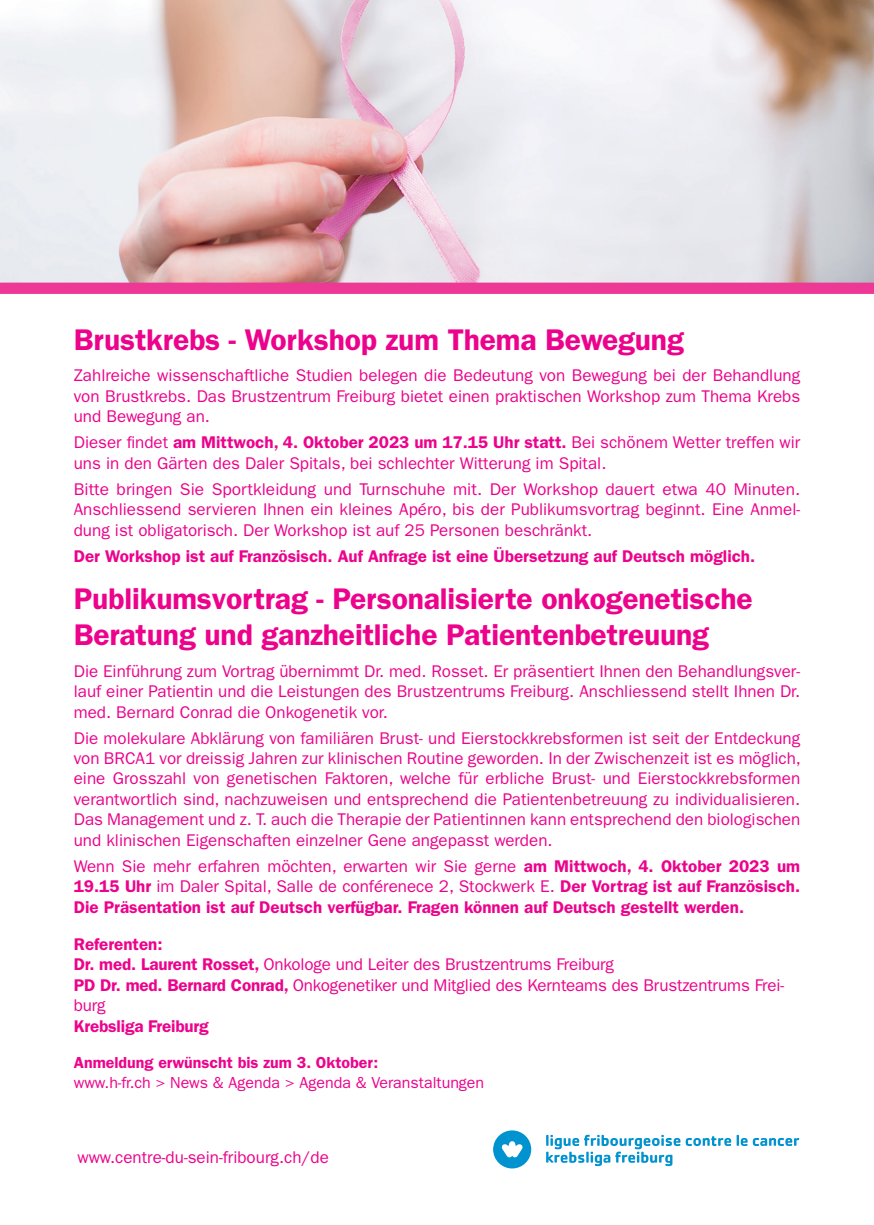
<style>
.page{position:relative;width:874px;height:1225px;background:#fff}
.page>*{position:absolute;margin:0;border:0;box-sizing:border-box;transform-origin:0 0}
._1_rubrik_1-zeilig_blau{font:600 30px "ITC Franklin Gothic Std";letter-spacing:-.005em;color:#ed028c}
._1_lauftext_grau{font:17px/20.4px "ITC Franklin Gothic Std";color:#ed028c;text-align:justify}
._1_lauftext_grau-2{font:600 17px/20.4px "ITC Franklin Gothic Std";color:#ed028c;text-align:justify}
._1_rubrik_1-zeilig_blau-2{font:16px/20.4px "ITC Franklin Gothic Std";color:#ed028c}
.s1{font-weight:600}
.s2{font-weight:400}
</style>
<div class="page">
<img style="left:0;top:0;width:873px;height:283px">
<div style="left:0;top:283px;width:873px;height:11px;background:#ed3896"></div>
<svg style="left:493px;top:1130px;width:38px;height:38px"></svg>
<svg style="left:736px;top:1134px;width:62px;height:12px"></svg>
<svg style="left:546px;top:1134px;width:184px;height:32px"></svg>
<p class="_1_rubrik_1-zeilig_blau" style="left:74px;top:321px;width:611px">Brustkrebs - Workshop zum Thema Bewegung</p>
<p class="_1_lauftext_grau" style="left:74px;top:365px;width:727px">Zahlreiche wissenschaftliche Studien belegen die Bedeutung von Bewegung bei der Behandlung von Brustkrebs. Das Brustzentrum Freiburg bietet einen praktischen Workshop zum Thema Krebs und Bewegung an.</p>
<p class="_1_lauftext_grau" style="left:74px;top:432px;width:727px">Dieser findet <span class="s1">am Mittwoch, 4. Oktober 2023 um 17.15 Uhr statt.</span> Bei schönem Wetter treffen wir uns in den Gärten des Daler Spitals, bei schlechter Witterung im Spital.</p>
<p class="_1_lauftext_grau" style="left:74px;top:479px;width:727px">Bitte bringen Sie Sportkleidung und Turnschuhe mit. Der Workshop dauert etwa 40 Minuten.<br>Anschliessend servieren Ihnen ein kleines Apéro, bis der Publikumsvortrag beginnt. Eine Anmel&shy;dung ist obligatorisch. Der Workshop ist auf 25 Personen beschränkt.</p>
<p class="_1_lauftext_grau-2" style="left:74px;top:545px;width:682px">Der Workshop ist auf Französisch. Auf Anfrage ist eine Übersetzung auf Deutsch möglich.</p>
<p class="_1_rubrik_1-zeilig_blau" style="left:74px;top:581px;width:680px">Publikumsvortrag - Personalisierte onkogenetische</p>
<p class="_1_rubrik_1-zeilig_blau" style="left:74px;top:617px;width:636px">Beratung und ganzheitliche Patientenbetreuung</p>
<p class="_1_lauftext_grau" style="left:74px;top:661px;width:727px">Die Einführung zum Vortrag übernimmt Dr. med. Rosset. Er präsentiert Ihnen den Behandlungsver&shy;lauf einer Patientin und die Leistungen des Brustzentrums Freiburg. Anschliessend stellt Ihnen Dr. med. Bernard Conrad die Onkogenetik vor.</p>
<p class="_1_lauftext_grau" style="left:74px;top:728px;width:728px">Die molekulare Abklärung von familiären Brust- und Eierstockkrebsformen ist seit der Entdeckung von BRCA1 vor dreissig Jahren zur klinischen Routine geworden. In der Zwischenzeit ist es möglich, eine Grosszahl von genetischen Faktoren, welche für erbliche Brust- und Eierstockkrebsformen verantwortlich sind, nachzuweisen und entsprechend die Patientenbetreuung zu individualisieren.<br>Das Management und z. T. auch die Therapie der Patientinnen kann entsprechend den biologischen und klinischen Eigenschaften einzelner Gene angepasst werden.</p>
<p class="_1_lauftext_grau-2" style="left:74px;top:855px;width:727px"><span class="s2">Wenn Sie mehr erfahren möchten, erwarten wir Sie gerne</span> am Mittwoch, 4. Oktober 2023 um 19.15 Uhr <span class="s2">im Daler Spital, Salle de conférenece 2, Stockwerk E.</span> Der Vortrag ist auf Französisch.<br>Die Präsentation ist auf Deutsch verfügbar. Fragen können auf Deutsch gestellt werden.</p>
<p class="_1_lauftext_grau" style="left:74px;top:934px;width:711px;text-align:left"><span class="s1">Referenten:<br>Dr. med. Laurent Rosset,</span> Onkologe und Leiter des Brustzentrums Freiburg<br><span class="s1">PD Dr. med. Bernard Conrad,</span> Onkogenetiker und Mitglied des Kernteams des Brustzentrums Frei&shy;burg<br><span class="s1">Krebsliga Freiburg</span></p>
<p class="_1_rubrik_1-zeilig_blau-2" style="left:74px;top:1052px;width:412px"><span class="s1">Anmeldung erwünscht bis zum 3. Oktober:<br></span>www.h-fr.ch &gt; News &amp; Agenda &gt; Agenda &amp; Veranstaltungen</p>
<p class="_1_lauftext_grau" style="left:77px;top:1147px;width:253px">www.centre-du-sein-fribourg.ch/de</p>
</div>
